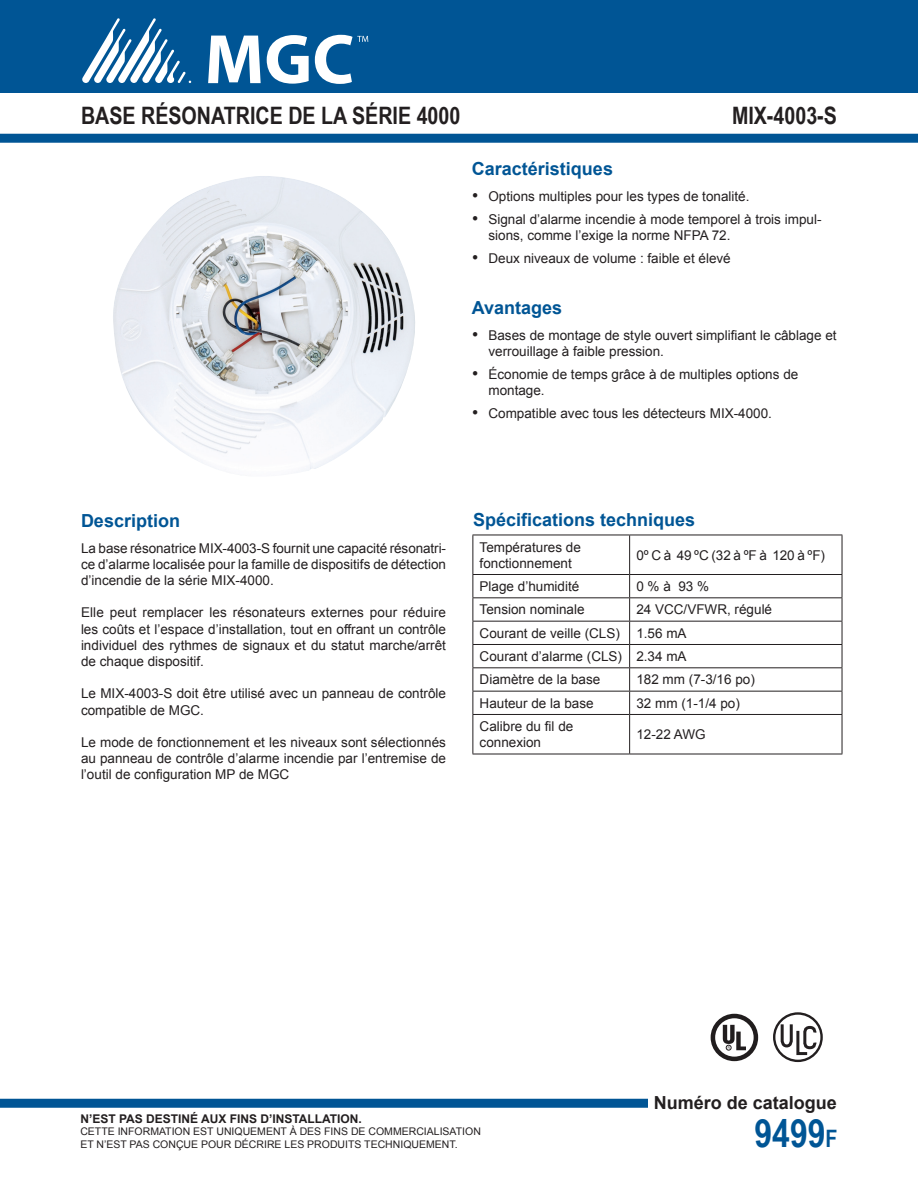
<style>
.page{position:relative;width:918px;height:1188px;background:#fff}
.page>*{position:absolute;margin:0;border:0;box-sizing:border-box;transform-origin:0 0}
.ParaStyle01-Leading{font:700 39px "Arial Narrow";color:#005595}
.ParaStyle02-Leading{font:700 24px "Arial Narrow";color:#231f20}
.ParaStyle01-Leading-2{font:700 18px "Arial";color:#005595}
.ParaStyle01-Leading-3{font:700 18px "Arial";color:#231f20}
.t1{font:13.5px/16.2px "Arial";color:#231f20}
.ParaStyle01-Leading-4{font:700 12px "Arial";color:#231f20}
.ParaStyle01-Leading-5{font:10.5px/12.6px "Arial";color:#231f20}
.s1{font-size:24px}
</style>
<div class="page">
<div style="left:0;top:0;width:918px;height:93px;background:#005595"></div>
<svg style="left:82px;top:18px;width:109px;height:65px"></svg>
<svg style="left:208px;top:36px;width:53px;height:47px"></svg>
<svg style="left:267px;top:35px;width:42px;height:49px"></svg>
<svg style="left:315px;top:35px;width:53px;height:49px"></svg>
<div style="left:0;top:134px;width:918px;height:9px;background:#005595"></div>
<div style="left:0;top:1099px;width:648px;height:9px;background:#005595"></div>
<div style="left:711px;top:1014px;width:47px;height:47px;border:5px solid #211d1e;border-radius:50%"></div>
<svg style="left:723px;top:1025px;width:23px;height:25px"></svg>
<div style="left:773px;top:1012px;width:50px;height:50px;border:2px solid #231f20;border-radius:50%"></div>
<svg style="left:779px;top:1021px;width:39px;height:36px"></svg>
<hr style="left:472px;top:535px;width:158px;height:1px;background:#231f20">
<hr style="left:472px;top:535px;width:1px;height:39px;background:#231f20">
<hr style="left:630px;top:535px;width:212px;height:1px;background:#231f20">
<hr style="left:629px;top:535px;width:1px;height:39px;background:#231f20">
<hr style="left:842px;top:535px;width:1px;height:39px;background:#231f20">
<hr style="left:472px;top:574px;width:158px;height:1px;background:#231f20">
<hr style="left:630px;top:574px;width:212px;height:1px;background:#231f20">
<hr style="left:472px;top:597px;width:158px;height:1px;background:#231f20">
<hr style="left:630px;top:597px;width:212px;height:1px;background:#231f20">
<hr style="left:472px;top:621px;width:158px;height:1px;background:#231f20">
<hr style="left:630px;top:621px;width:212px;height:1px;background:#231f20">
<hr style="left:472px;top:644px;width:158px;height:1px;background:#231f20">
<hr style="left:630px;top:644px;width:212px;height:1px;background:#231f20">
<hr style="left:472px;top:667px;width:158px;height:1px;background:#231f20">
<hr style="left:630px;top:667px;width:212px;height:1px;background:#231f20">
<hr style="left:472px;top:691px;width:158px;height:1px;background:#231f20">
<svg style="left:472px;top:575px;width:1px;height:139px"></svg>
<hr style="left:630px;top:691px;width:212px;height:1px;background:#231f20">
<svg style="left:629px;top:575px;width:1px;height:139px"></svg>
<svg style="left:842px;top:575px;width:1px;height:139px"></svg>
<hr style="left:472px;top:714px;width:158px;height:1px;background:#231f20">
<hr style="left:472px;top:715px;width:1px;height:39px;background:#231f20">
<hr style="left:630px;top:714px;width:212px;height:1px;background:#231f20">
<hr style="left:629px;top:715px;width:1px;height:39px;background:#231f20">
<hr style="left:842px;top:715px;width:1px;height:39px;background:#231f20">
<hr style="left:472px;top:754px;width:158px;height:1px;background:#231f20">
<hr style="left:630px;top:754px;width:212px;height:1px;background:#231f20">
<img style="left:113px;top:176px;width:302px;height:297px">
<p class="ParaStyle02-Leading" style="left:81px;top:97px;width:381px">BASE RÉSONATRICE DE LA SÉRIE 4000</p>
<p class="ParaStyle02-Leading" style="left:732px;top:97px;width:106px">MIX-4003-S</p>
<p class="ParaStyle01-Leading-2" style="left:472px;top:157px;width:143px">Caractéristiques</p>
<p class="t1" style="left:472px;top:189px;width:279px">• Options multiples pour les types de tonalité.</p>
<p class="t1" style="left:488px;top:211px;width:335px;text-indent:-16px">• Signal d’alarme incendie à mode temporel à trois impul&shy;sions, comme l’exige la norme NFPA 72.</p>
<p class="t1" style="left:472px;top:251px;width:260px">• Deux niveaux de volume : faible et élevé</p>
<p class="ParaStyle01-Leading-2" style="left:472px;top:296px;width:92px">Avantages</p>
<p class="t1" style="left:488px;top:327px;width:350px;text-indent:-16px">• Bases de montage de style ouvert simplifiant le câblage et verrouillage à faible pression.</p>
<p class="t1" style="left:488px;top:366px;width:311px;text-indent:-16px">• Économie de temps grâce à de multiples options de montage.</p>
<p class="t1" style="left:472px;top:406px;width:302px">• Compatible avec tous les détecteurs MIX-4000.</p>
<p class="ParaStyle01-Leading-2" style="left:81px;top:509px;width:101px">Description</p>
<p class="t1" style="left:81px;top:540px;width:367px;text-align:justify">La base résonatrice MIX-4003-S fournit une capacité résonatri&shy;ce d’alarme localisée pour la famille de dispositifs de détection d’incendie de la série MIX-4000.</p>
<p class="t1" style="left:81px;top:605px;width:367px;text-align:justify">Elle peut remplacer les résonateurs externes pour réduire les coûts et l’espace d’installation, tout en offrant un contrôle individuel des rythmes de signaux et du statut marche/arrêt de chaque dispositif.</p>
<p class="t1" style="left:81px;top:686px;width:367px">Le MIX-4003-S doit être utilisé avec un panneau de contrôle compatible de MGC.</p>
<p class="t1" style="left:81px;top:734px;width:367px;text-align:justify">Le mode de fonctionnement et les niveaux sont sélectionnés au panneau de contrôle d’alarme incendie par l’entremise de l’outil de configuration MP de MGC</p>
<p class="ParaStyle01-Leading-2" style="left:473px;top:508px;width:224px">Spécifications techniques</p>
<p class="t1" style="left:480px;top:539px;width:103px">Températures de fonctionnement</p>
<p class="t1" style="left:636px;top:547px;width:190px">0º C à 49 ºC (32 à ºF à 120 à ºF)</p>
<p class="t1" style="left:480px;top:578px;width:101px">Plage d’humidité</p>
<p class="t1" style="left:636px;top:578px;width:74px">0 % à 93 %</p>
<p class="t1" style="left:480px;top:602px;width:107px">Tension nominale</p>
<p class="t1" style="left:636px;top:602px;width:137px">24 VCC/VFWR, régulé</p>
<p class="t1" style="left:480px;top:625px;width:142px">Courant de veille (CLS)</p>
<p class="t1" style="left:636px;top:625px;width:52px">1.56 mA</p>
<p class="t1" style="left:480px;top:648px;width:144px">Courant d’alarme (CLS)</p>
<p class="t1" style="left:636px;top:648px;width:52px">2.34 mA</p>
<p class="t1" style="left:480px;top:672px;width:122px">Diamètre de la base</p>
<p class="t1" style="left:636px;top:672px;width:120px">182 mm (7-3/16 po)</p>
<p class="t1" style="left:480px;top:695px;width:116px">Hauteur de la base</p>
<p class="t1" style="left:636px;top:695px;width:105px">32 mm (1-1/4 po)</p>
<p class="t1" style="left:480px;top:718px;width:95px">Calibre du fil de connexion</p>
<p class="t1" style="left:636px;top:726px;width:71px">12-22 AWG</p>
<p class="ParaStyle01-Leading-3" style="left:654px;top:1091px;width:185px">Numéro de catalogue</p>
<p class="ParaStyle01-Leading-4" style="left:80px;top:1110px;width:283px">N’EST PAS DESTINÉ AUX FINS D’INSTALLATION.</p>
<p class="ParaStyle01-Leading-5" style="left:80px;top:1125px;width:402px">CETTE INFORMATION EST UNIQUEMENT À DES FINS DE COMMERCIALISATION<br>ET N’EST PAS CONÇUE POUR DÉCRIRE LES PRODUITS TECHNIQUEMENT.</p>
<p class="ParaStyle01-Leading" style="left:754px;top:1104px;width:85px">9499<span class="s1">F</span></p>
</div>
